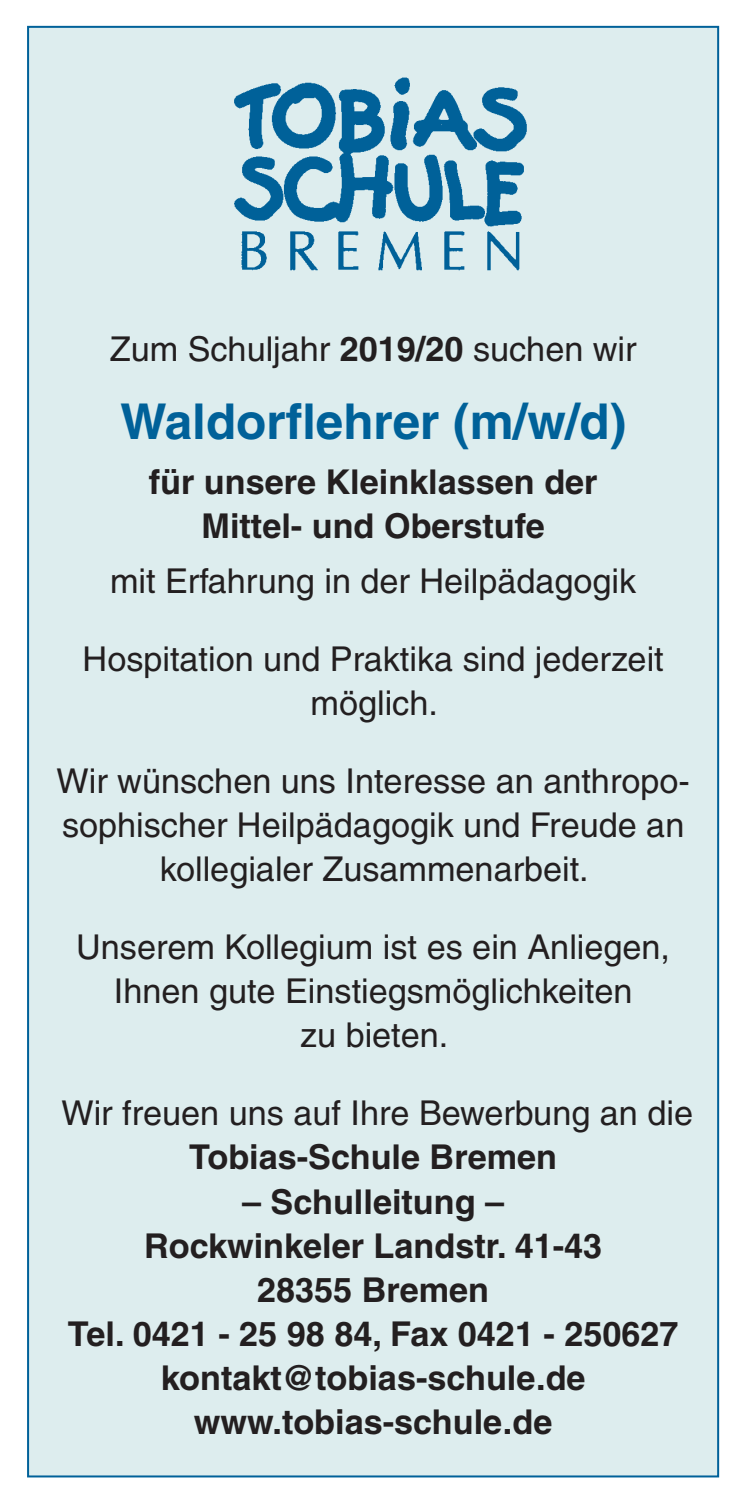
<style>
.page{position:relative;width:741px;height:1507px;background:#fff}
.page>*{position:absolute;margin:0;border:0;box-sizing:border-box;transform-origin:0 0}
.t1{font:700 49.6px "Helvetica";color:#006199}
.t2{font:34.4px/44px "Helvetica";color:#231f20;text-align:center}
.t3{font:700 34.4px/44px "Helvetica";color:#231f20;text-align:center}
.s1{font-weight:700}
</style>
<div class="page">
<div style="left:27px;top:26px;width:692px;height:1451px;background:#ddedee;border:2px solid #006199"></div>
<img style="left:234px;top:77px;width:293px;height:194px">
<p class="t2" style="left:110px;top:326px;width:528px">Zum Schuljahr <span class="s1">2019/20</span> suchen wir</p>
<h1 class="t1" style="left:120px;top:391px;width:507px">Waldorflehrer (m/w/d)</h1>
<p class="t3" style="left:149px;top:459px;width:450px">für unsere Kleinklassen der<br>Mittel- und Oberstufe</p>
<p class="t2" style="left:110px;top:559px;width:527px">mit Erfahrung in der Heilpädagogik</p>
<p class="t2" style="left:83px;top:637px;width:582px">Hospitation und Praktika sind jederzeit möglich.</p>
<p class="t2" style="left:56px;top:759px;width:634px">Wir wünschen uns Interesse an anthropo&shy;sophischer Heilpädagogik und Freude an kollegialer Zusammenarbeit.</p>
<p class="t2" style="left:76px;top:925px;width:595px">Unserem Kollegium ist es ein Anliegen,<br>Ihnen gute Einstiegsmöglichkeiten<br>zu bieten.</p>
<p class="t2" style="left:61px;top:1091px;width:633px">Wir freuen uns auf Ihre Bewerbung an die</p>
<p class="t3" style="left:189px;top:1135px;width:369px">Tobias-Schule Bremen</p>
<p class="t3" style="left:68px;top:1179px;width:612px">– Schulleitung –<br>Rockwinkeler Landstr. 41-43<br>28355 Bremen<br>Tel. 0421 - 25 98 84, Fax 0421 - 250627 kontakt@tobias-schule.de www.tobias-schule.de</p>
</div>
